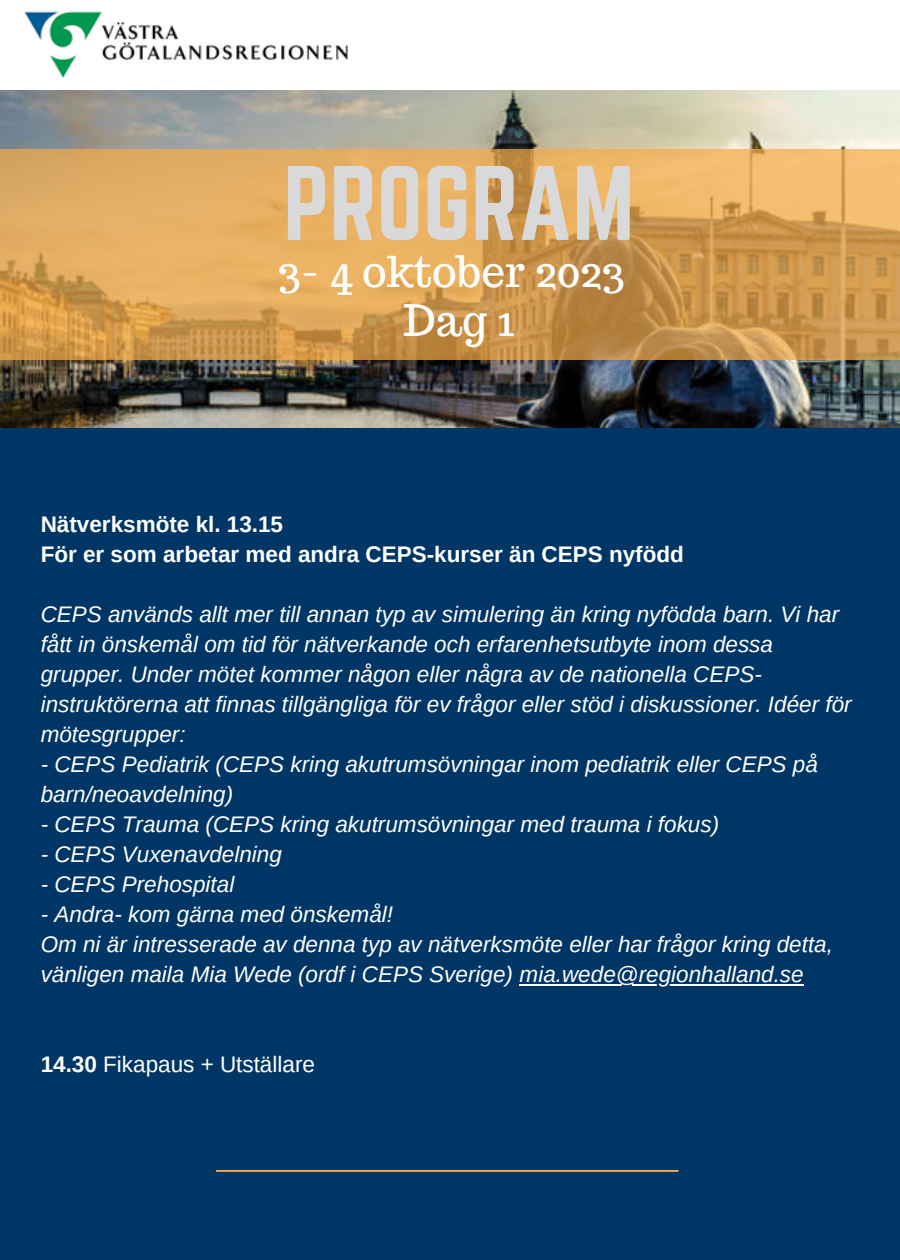
<style>
.page{position:relative;width:900px;height:1260px;background:#003666}
.page>*{position:absolute;margin:0;border:0;box-sizing:border-box;transform-origin:0 0}
.t1{font:92.5px "Norwester";color:#d9d9d9}
.t2{font:42.5px "Trocchi";color:#fff}
.t3{font:italic 22.5px/30px "Arimo";color:#fff}
.t4{font:700 22.5px "Arimo";color:#fff}
.t5{font:22.5px "Arimo";color:#fff}
.s1{font-weight:700}
</style>
<div class="page">
<div style="left:0;top:0;width:900px;height:90px;background:#fff"></div>
<img style="left:24px;top:11px;width:324px;height:67px">
<hr style="left:520px;top:984px;width:284px;height:2px;background:#fff">
<img style="left:0;top:90px;width:900px;height:338px">
<svg style="left:0;top:149px;width:900px;height:210px"></svg>
<hr style="left:217px;top:1170px;width:461px;height:2px;background:#f5ab49">
<p class="t1" style="left:283px;top:147px;width:353px">PROGRAM</p>
<p class="t2" style="left:278px;top:243px;width:348px">3- 4 oktober 2023</p>
<p class="t2" style="left:403px;top:293px;width:112px">Dag 1</p>
<p class="t4" style="left:41px;top:512px;width:244px">Nätverksmöte kl. 13.15</p>
<p class="t4" style="left:41px;top:542px;width:645px">För er som arbetar med andra CEPS-kurser än CEPS nyfödd</p>
<p class="t3" style="left:41px;top:600px;width:813px">CEPS används allt mer till annan typ av simulering än kring nyfödda barn. Vi har fått in önskemål om tid för nätverkande och erfarenhetsutbyte inom dessa grupper. Under mötet kommer någon eller några av de nationella CEPS&shy;instruktörerna att finnas tillgängliga för ev frågor eller stöd i diskussioner. Idéer för mötesgrupper:</p>
<p class="t3" style="left:41px;top:750px;width:779px">- CEPS Pediatrik (CEPS kring akutrumsövningar inom pediatrik eller CEPS på barn/neoavdelning)</p>
<p class="t3" style="left:41px;top:810px;width:680px">- CEPS Trauma (CEPS kring akutrumsövningar med trauma i fokus)</p>
<p class="t3" style="left:41px;top:840px;width:243px">- CEPS Vuxenavdelning</p>
<p class="t3" style="left:41px;top:870px;width:195px">- CEPS Prehospital</p>
<p class="t3" style="left:41px;top:900px;width:354px">- Andra- kom gärna med önskemål!</p>
<p class="t3" style="left:41px;top:930px;width:794px">Om ni är intresserade av denna typ av nätverksmöte eller har frågor kring detta, vänligen maila Mia Wede (ordf i CEPS Sverige) mia.wede@regionhalland.se</p>
<p class="t5" style="left:41px;top:1052px;width:276px"><span class="s1">14.30</span> Fikapaus + Utställare</p>
</div>
